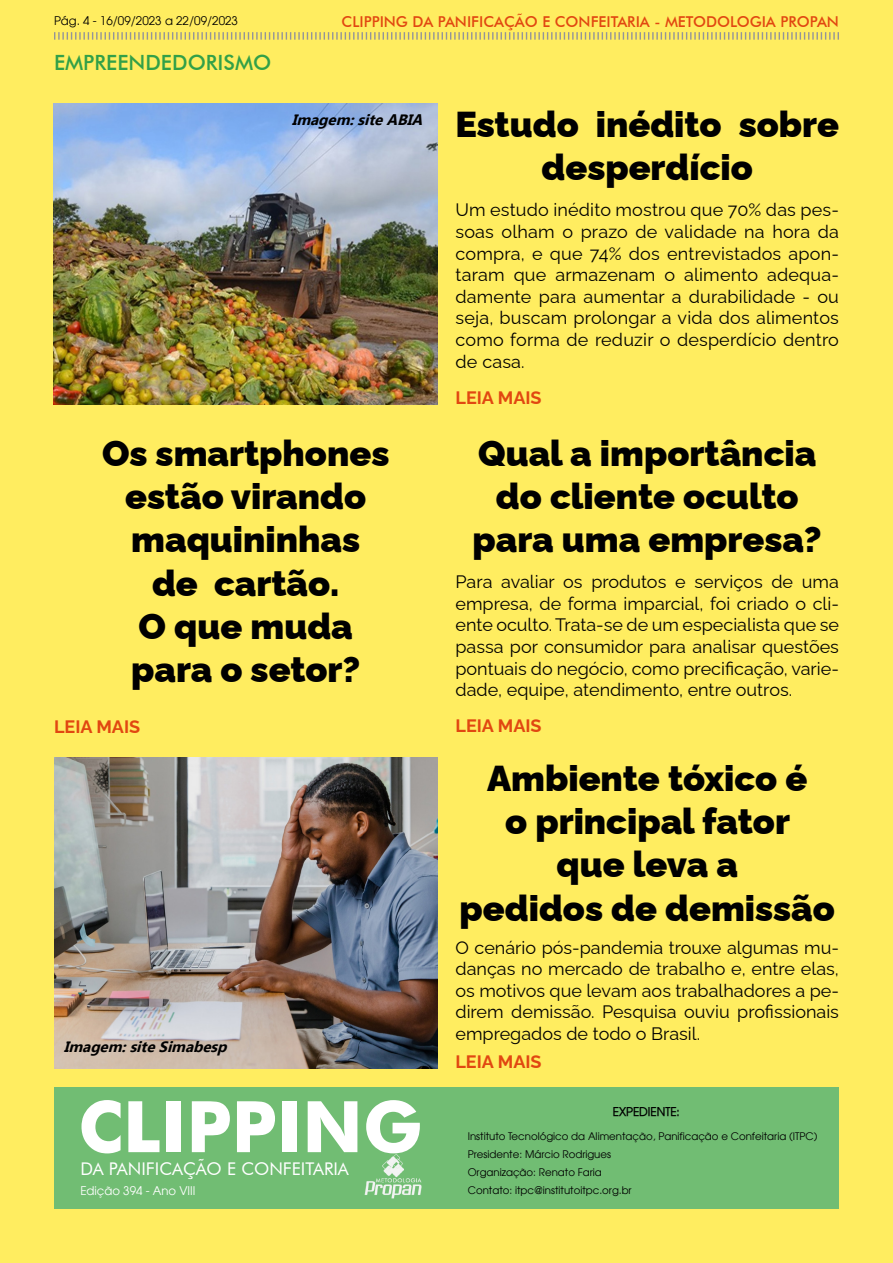
<style>
.page{position:relative;width:893px;height:1263px;background:#ffed60}
.page>*{position:absolute;margin:0;border:0;box-sizing:border-box;transform-origin:0 0}
.t1{font:700 71.25px "Futura BT";color:#fff}
.t2{font:900 36px/43.2px "Raleway";color:#000;text-align:center}
.t3{font:500 21px "Futura BT";color:#32a048}
.t4{font:18px/21.6px "Raleway";color:#000;text-align:justify}
.t5{font:700 18px "Raleway";color:#e14711}
.t6{font:17.55px "Futura BT";color:#fff}
.t7{font:500 15px "Futura BT";color:#e14711}
.t8{font:italic 700 15px "Ebrima";color:#000}
.t9{font:12px "Atilla";color:#000}
.t10{font:12px "Atilla";color:#fff}
.t11{font:700 12px "Atilla";color:#000}
.t12{font:10.5px/18px "Atilla";color:#000}
</style>
<div class="page">
<div style="left:54px;top:1087px;width:785px;height:122px;background:#71bd73"></div>
<img style="left:364px;top:1154px;width:58px;height:45px">
<svg style="left:54px;top:32px;width:785px;height:8px"></svg>
<img style="left:54px;top:103px;width:383px;height:301px">
<img style="left:54px;top:757px;width:383px;height:312px">
<p class="t9" style="left:54px;top:13px;width:186px">Pág. 4 - 16/09/2023 a 22/09/2023</p>
<p class="t7" style="left:342px;top:13px;width:499px">CLIPPING DA PANIFICAÇÃO E CONFEITARIA - METODOLOGIA PROPAN</p>
<p class="t3" style="left:54px;top:50px;width:219px">EMPREENDEDORISMO</p>
<p class="t8" style="left:292px;top:108px;width:138px">Imagem:siteABIA</p>
<h2 class="t2" style="left:102px;top:428px;width:289px">Os smartphones estão virando maquininhas<br>de cartão.<br>O que muda para o setor?</h2>
<p class="t5" style="left:54px;top:713px;width:88px">LEIA MAIS</p>
<p class="t8" style="left:64px;top:1036px;width:171px">Imagem:siteSimabesp</p>
<h1 class="t1" style="left:78px;top:1083px;width:346px">CLIPPING</h1>
<p class="t6" style="left:80px;top:1158px;width:270px">DA PANIFICAÇÃO E CONFEITARIA</p>
<p class="t10" style="left:80px;top:1183px;width:117px">Edição 394 - Ano VIII</p>
<h2 class="t2" style="left:455px;top:99px;width:385px">Estudo inédito sobre desperdício</h2>
<p class="t4" style="left:455px;top:197px;width:385px">Um estudo inédito mostrou que 70% das pes&shy;soas olham o prazo de validade na hora da compra, e que 74% dos entrevistados apon&shy;taram que armazenam o alimento adequa&shy;damente para aumentar a durabilidade - ou seja, buscam prolongar a vida dos alimentos como forma de reduzir o desperdício dentro de casa.</p>
<p class="t5" style="left:455px;top:383px;width:88px">LEIA MAIS</p>
<h2 class="t2" style="left:473px;top:428px;width:351px">Qual a importância do cliente oculto para uma empresa?</h2>
<p class="t4" style="left:455px;top:569px;width:385px">Para avaliar os produtos e serviços de uma empresa, de forma imparcial, foi criado o cli&shy;ente oculto. Trata-se de um especialista que se passa por consumidor para analisar questões pontuais do negócio, como precificação, varie&shy;dade, equipe, atendimento, entre outros.</p>
<p class="t5" style="left:455px;top:711px;width:88px">LEIA MAIS</p>
<h2 class="t2" style="left:460px;top:753px;width:377px">Ambiente tóxico é<br>o principal fator<br>que leva a<br>pedidos de demissão</h2>
<p class="t4" style="left:455px;top:934px;width:385px">O cenário pós-pandemia trouxe algumas mu&shy;danças no mercado de trabalho e, entre elas, os motivos que levam aos trabalhadores a pe&shy;direm demissão. Pesquisa ouviu profissionais empregados de todo o Brasil.</p>
<p class="t5" style="left:455px;top:1048px;width:88px">LEIA MAIS</p>
<p class="t11" style="left:613px;top:1104px;width:68px">EXPEDIENTE:</p>
<p class="t12" style="left:468px;top:1127px;width:351px">Instituto Tecnológico da Alimentação, Panificação e Confeitaria (ITPC)<br>Presidente: Márcio Rodrigues<br>Organização: Renato Faria<br>Contato: itpc@institutoitpc.org.br</p>
</div>
